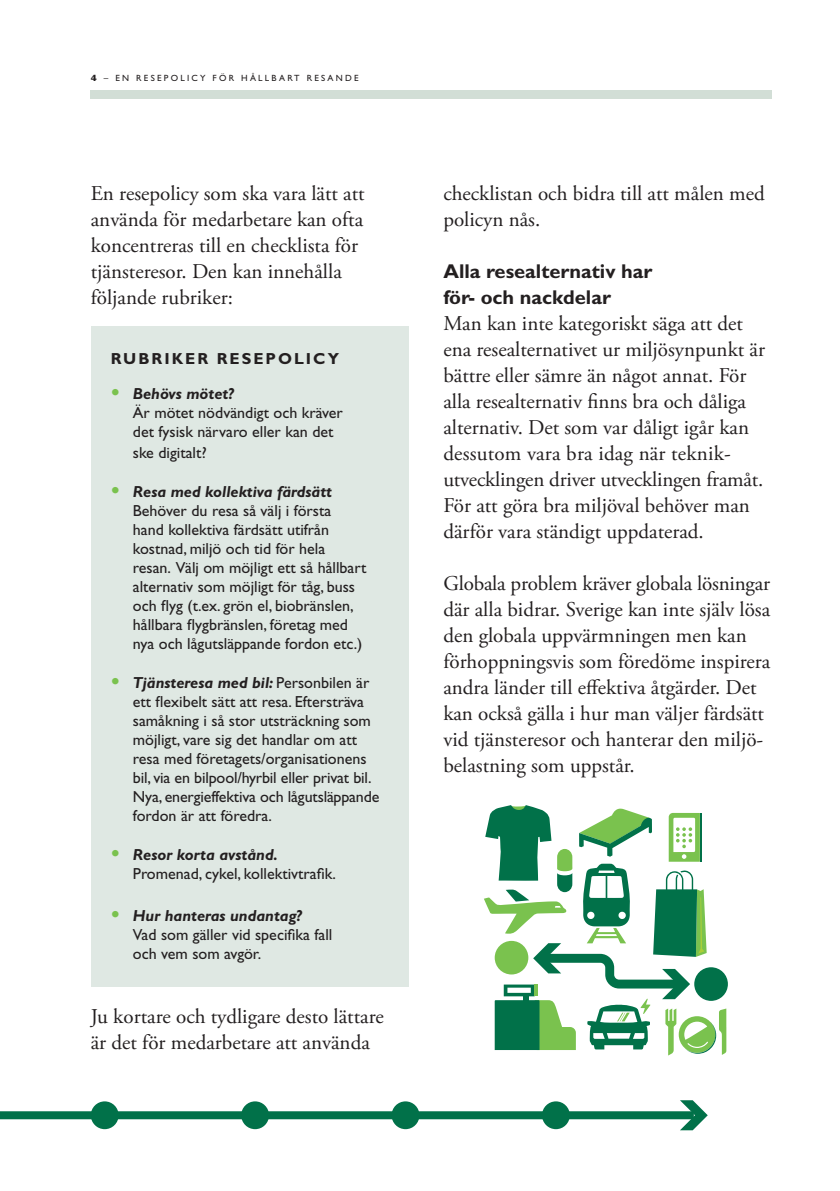
<style>
.page{position:relative;width:840px;height:1191px;background:#fff}
.page>*{position:absolute;margin:0;border:0;box-sizing:border-box;transform-origin:0 0}
.t1{font:21px/26px "Adobe Garamond Pro";color:#231f20}
.t2{font:700 20px/26px "Gill Sans Std";color:#231f20}
.t3{font:16px/19px "Gill Sans Std";color:#231f20}
.t4{font:700 16px "Gill Sans Std";letter-spacing:.125em;color:#231f20}
.t5{font:9px "Gill Sans Std";letter-spacing:.25em;color:#231f20}
.s1{font-weight:800}
.s2{font-size:26px;color:#7ac24e}
.s3{font-weight:700;font-style:italic}
</style>
<div class="page">
<div style="left:91px;top:326px;width:317px;height:660px;background:#dfe8e3"></div>
<div style="left:91px;top:91px;width:680px;height:8px;background:#d2ded6"></div>
<div style="left:0;top:1111px;width:693px;height:8px;background:#017149"></div>
<svg style="left:679px;top:1100px;width:28px;height:30px"></svg>
<div style="left:91px;top:1101px;width:27px;height:28px;background:#017149;border-radius:50%"></div>
<div style="left:241px;top:1101px;width:28px;height:28px;background:#017149;border-radius:50%"></div>
<div style="left:391px;top:1101px;width:28px;height:28px;background:#017149;border-radius:50%"></div>
<div style="left:541px;top:1101px;width:28px;height:28px;background:#017149;border-radius:50%"></div>
<div style="left:693px;top:967px;width:34px;height:34px;background:#017149;border-radius:50%"></div>
<svg style="left:484px;top:805px;width:242px;height:250px"></svg>
<p class="t5" style="left:91px;top:73px;width:269px"><span class="s1">4</span> – EN RESEPOLICY FÖR HÅLLBART RESANDE</p>
<p class="t1" style="left:91px;top:181px;width:275px">En resepolicy som ska vara lätt att använda för medarbetare kan ofta koncentreras till en checklista för tjänsteresor. Den kan innehålla följande rubriker:</p>
<p class="t4" style="left:111px;top:349px;width:229px">RUBRIKER RESEPOLICY</p>
<p class="t3" style="left:133px;top:384px;width:211px;text-indent:-22px"><span class="s2">•</span> <span class="s3">Behövs mötet?<br></span>Är mötet nödvändigt och kräver det fysisk närvaro eller kan det</p>
<p class="t3" style="left:133px;top:443px;width:75px">ske digitalt?</p>
<p class="t3" style="left:133px;top:482px;width:235px;text-indent:-22px"><span class="s2">•</span> <span class="s3">Resa med kollektiva färdsätt </span>Behöver du resa så välj i första<br>hand kollektiva färdsätt utifrån kostnad, miljö och tid för hela resan. Välj om möjligt ett så hållbart alternativ som möjligt för tåg, buss och flyg (t.ex. grön el, biobränslen, hållbara flygbränslen, företag med nya och lågutsläppande fordon etc.)</p>
<p class="t3" style="left:133px;top:673px;width:248px;text-indent:-22px"><span class="s2">•</span> <span class="s3">Tjänsteresa med bil:</span> Personbilen är ett flexibelt sätt att resa. Eftersträva samåkning i så stor utsträckning som möjligt, vare sig det handlar om att resa med företagets/organisationens bil, via en bilpool/hyrbil eller privat bil.<br>Nya, energieffektiva och lågutsläppande fordon är att föredra.</p>
<p class="t3" style="left:133px;top:845px;width:204px;text-indent:-22px"><span class="s2">•</span> <span class="s3">Resor korta avstånd.<br></span>Promenad, cykel, kollektivtrafik.</p>
<p class="t3" style="left:133px;top:906px;width:201px;text-indent:-22px"><span class="s2">•</span> <span class="s3">Hur hanteras undantag?<br></span>Vad som gäller vid specifika fall och vem som avgör.</p>
<p class="t1" style="left:91px;top:1004px;width:294px">Ju kortare och tydligare desto lättare är det för medarbetare att använda</p>
<p class="t1" style="left:443px;top:181px;width:323px">checklistan och bidra till att målen med policyn nås.</p>
<p class="t2" style="left:443px;top:258px;width:210px">Alla resealternativ har för- och nackdelar</p>
<p class="t1" style="left:443px;top:311px;width:323px">Man kan inte kategoriskt säga att det ena resealternativet ur miljösynpunkt är bättre eller sämre än något annat. För alla resealternativ finns bra och dåliga alternativ. Det som var dåligt igår kan dessutom vara bra idag när teknik&shy;utvecklingen driver utvecklingen framåt.<br>För att göra bra miljöval behöver man därför vara ständigt uppdaterad.</p>
<p class="t1" style="left:443px;top:571px;width:328px">Globala problem kräver globala lösningar där alla bidrar. Sverige kan inte själv lösa den globala uppvärmningen men kan förhoppningsvis som föredöme inspirera andra länder till effektiva åtgärder. Det kan också gälla i hur man väljer färdsätt vid tjänsteresor och hanterar den miljö&shy;belastning som uppstår.</p>
</div>
